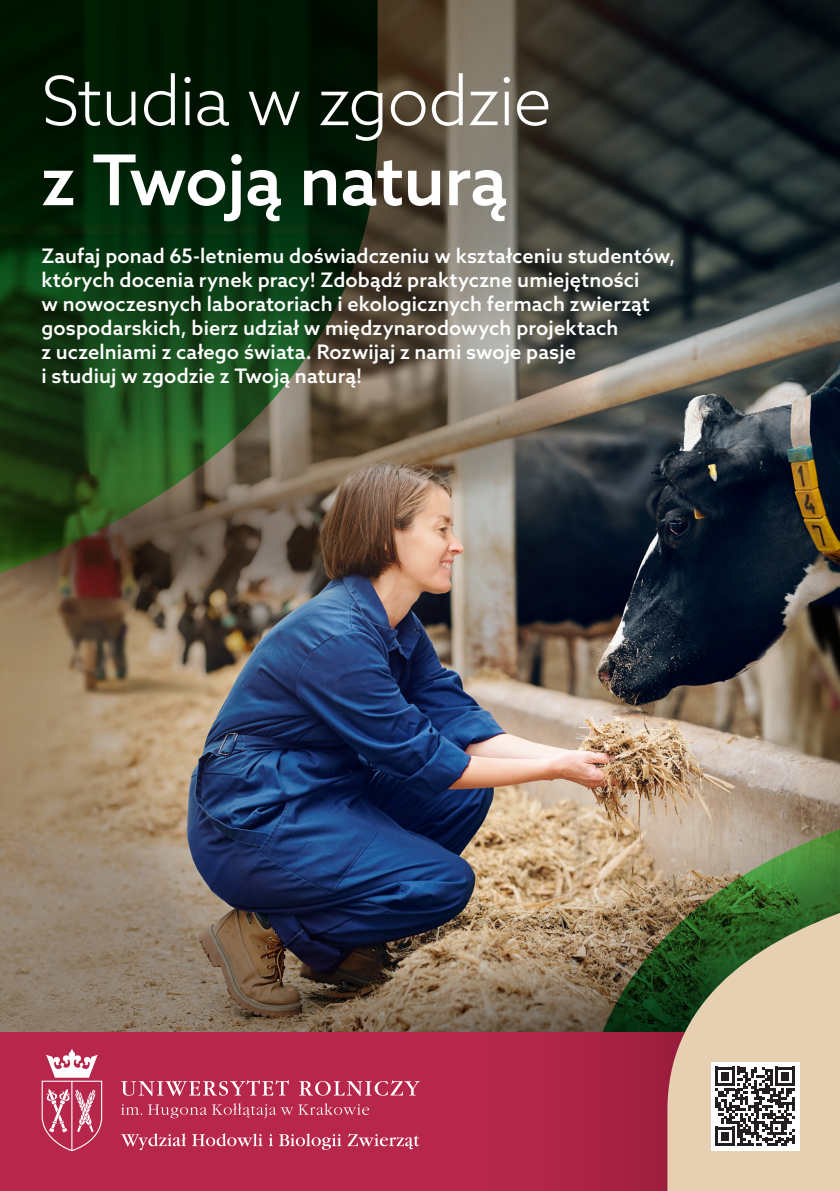
<style>
.page{position:relative;width:840px;height:1191px;background:#fff}
.page>*{position:absolute;margin:0;border:0;box-sizing:border-box;transform-origin:0 0}
.t1{font:500 70px "Azo Sans";letter-spacing:-.015em;color:#fff}
.t2{font:300 68px "Azo Sans";letter-spacing:-.015em;color:#fff}
.t3{font:500 20px/24px "Azo Sans";letter-spacing:.005em;color:#fff}
</style>
<div class="page">
<img style="left:0;top:0;width:839px;height:1032px">
<svg style="left:0;top:0;width:377px;height:577px;background:#1e3519"></svg>
<img style="left:582px;top:823px;width:257px;height:209px">
<svg style="left:0;top:1032px;width:667px;height:159px;background:#b22549"></svg>
<svg style="left:42px;top:1049px;width:60px;height:102px"></svg>
<svg style="left:121px;top:1104px;width:21px;height:10px"></svg>
<svg style="left:148px;top:1103px;width:221px;height:15px;background:#c04664"></svg>
<svg style="left:121px;top:1080px;width:168px;height:16px;background:#c85e79"></svg>
<svg style="left:299px;top:1080px;width:121px;height:16px;background:#c85d78"></svg>
<svg style="left:121px;top:1133px;width:65px;height:17px"></svg>
<svg style="left:192px;top:1133px;width:70px;height:13px"></svg>
<svg style="left:268px;top:1134px;width:5px;height:12px"></svg>
<svg style="left:279px;top:1133px;width:62px;height:16px"></svg>
<svg style="left:347px;top:1133px;width:72px;height:16px"></svg>
<svg style="left:667px;top:907px;width:172px;height:284px;background:#b5ad8b"></svg>
<div style="left:710px;top:1062px;width:88px;height:88px;background:#fff"></div>
<svg style="left:715px;top:1066px;width:79px;height:79px"></svg>
<h2 class="t2" style="left:41px;top:57px;width:512px">Studia w zgodzie</h2>
<h1 class="t1" style="left:41px;top:134px;width:467px">z Twoją naturą</h1>
<p class="t3" style="left:41px;top:244px;width:635px">Zaufaj ponad 65-letniemu doświadczeniu w kształceniu studentów, których docenia rynek pracy! Zdobądź praktyczne umiejętności<br>w nowoczesnych laboratoriach i ekologicznych fermach zwierząt gospodarskich, bierz udział w międzynarodowych projektach<br>z uczelniami z całego świata. Rozwijaj z nami swoje pasje<br>i studiuj w zgodzie z Twoją naturą!</p>
</div>
